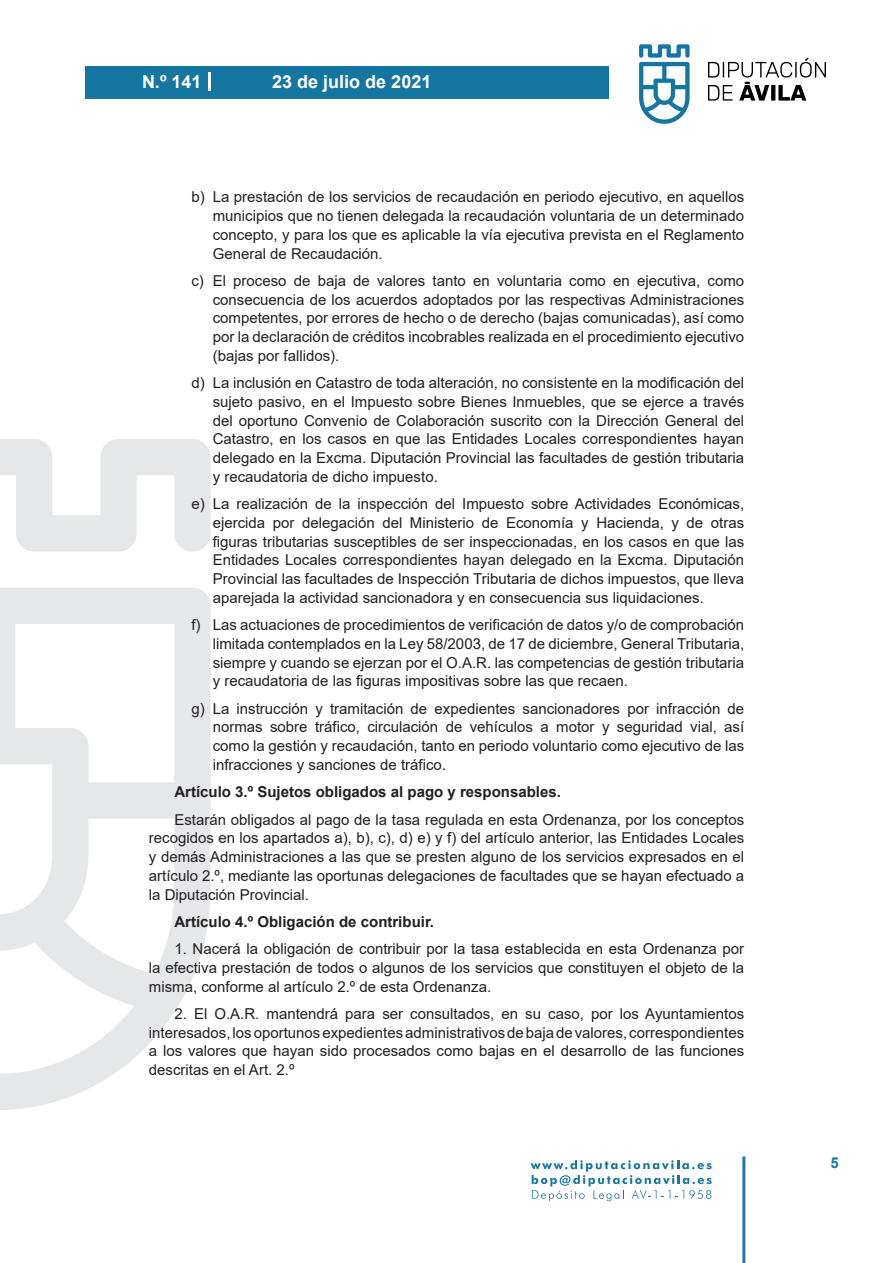
<style>
.page{position:relative;width:893px;height:1263px;background:#fff}
.page>*{position:absolute;margin:0;border:0;box-sizing:border-box;transform-origin:0 0}
.t1{font:700 18px "Arial";color:#fff}
.t2{font:15px/18.8px "Arial";color:#231f20;text-align:justify}
.t3{font:700 15px "Arial";color:#231f20}
.t4{font:700 15px "Arial";color:#1d76a4}
</style>
<div class="page">
<svg style="left:531px;top:1160px;width:181px;height:41px"></svg>
<div style="left:85px;top:66px;width:523px;height:33px;background:#1676a2"></div>
<svg style="left:639px;top:44px;width:51px;height:80px"></svg>
<svg style="left:708px;top:58px;width:118px;height:43px"></svg>
<hr style="left:742px;top:1156px;width:3px;height:107px;background:#1d76a4">
<svg style="left:208px;top:72px;width:2px;height:18px"></svg>
<svg style="left:0;top:439px;width:211px;height:671px"></svg>
<p class="t1" style="left:142px;top:69px;width:61px">N.º 141</p>
<p class="t1" style="left:272px;top:69px;width:161px">23 de julio de 2021</p>
<p class="t2" style="left:213px;top:188px;width:533px;text-indent:-21px">b) La prestación de los servicios de recaudación en periodo ejecutivo, en aquellos municipios que no tienen delegada la recaudación voluntaria de un determinado concepto, y para los que es aplicable la vía ejecutiva prevista en el Reglamento General de Recaudación.</p>
<p class="t2" style="left:213px;top:271px;width:533px;text-indent:-21px">c) El proceso de baja de valores tanto en voluntaria como en ejecutiva, como consecuencia de los acuerdos adoptados por las respectivas Administraciones competentes, por errores de hecho o de derecho (bajas comunicadas), así como por la declaración de créditos incobrables realizada en el procedimiento ejecutivo (bajas por fallidos).</p>
<p class="t2" style="left:213px;top:373px;width:533px;text-indent:-21px">d) La inclusión en Catastro de toda alteración, no consistente en la modificación del sujeto pasivo, en el Impuesto sobre Bienes Inmuebles, que se ejerce a través del oportuno Convenio de Colaboración suscrito con la Dirección General del Catastro, en los casos en que las Entidades Locales correspondientes hayan delegado en la Excma. Diputación Provincial las facultades de gestión tributaria y recaudatoria de dicho impuesto.</p>
<p class="t2" style="left:213px;top:494px;width:533px;text-indent:-21px">e) La realización de la inspección del Impuesto sobre Actividades Económicas, ejercida por delegación del Ministerio de Economía y Hacienda, y de otras figuras tributarias susceptibles de ser inspeccionadas, en los casos en que las Entidades Locales correspondientes hayan delegado en la Excma. Diputación Provincial las facultades de Inspección Tributaria de dichos impuestos, que lleva aparejada la actividad sancionadora y en consecuencia sus liquidaciones.</p>
<p class="t2" style="left:213px;top:615px;width:533px;text-indent:-21px">f) Las actuaciones de procedimientos de verificación de datos y/o de comprobación limitada contemplados en la Ley 58/2003, de 17 de diciembre, General Tributaria, siempre y cuando se ejerzan por el O.A.R. las competencias de gestión tributaria y recaudatoria de las figuras impositivas sobre las que recaen.</p>
<p class="t2" style="left:213px;top:699px;width:533px;text-indent:-21px">g) La instrucción y tramitación de expedientes sancionadores por infracción de normas sobre tráfico, circulación de vehículos a motor y seguridad vial, así como la gestión y recaudación, tanto en periodo voluntario como ejecutivo de las infracciones y sanciones de tráfico.</p>
<p class="t3" style="left:174px;top:781px;width:388px">Artículo 3.º Sujetos obligados al pago y responsables.</p>
<p class="t2" style="left:149px;top:810px;width:597px;text-indent:26px">Estarán obligados al pago de la tasa regulada en esta Ordenanza, por los conceptos recogidos en los apartados a), b), c), d) e) y f) del artículo anterior, las Entidades Locales y demás Administraciones a las que se presten alguno de los servicios expresados en el artículo 2.º, mediante las oportunas delegaciones de facultades que se hayan efectuado a la Diputación Provincial.</p>
<p class="t3" style="left:174px;top:911px;width:261px">Artículo 4.º Obligación de contribuir.</p>
<p class="t2" style="left:149px;top:939px;width:597px;text-indent:26px">1. Nacerá la obligación de contribuir por la tasa establecida en esta Ordenanza por la efectiva prestación de todos o algunos de los servicios que constituyen el objeto de la misma, conforme al artículo 2.º de esta Ordenanza.</p>
<p class="t2" style="left:149px;top:1004px;width:597px;text-indent:26px">2. El O.A.R. mantendrá para ser consultados, en su caso, por los Ayuntamientos interesados, los oportunos expedientes administrativos de baja de valores, correspondientes a los valores que hayan sido procesados como bajas en el desarrollo de las funciones descritas en el Art. 2.º</p>
<p class="t4" style="left:831px;top:1152px;width:10px">5</p>
</div>
